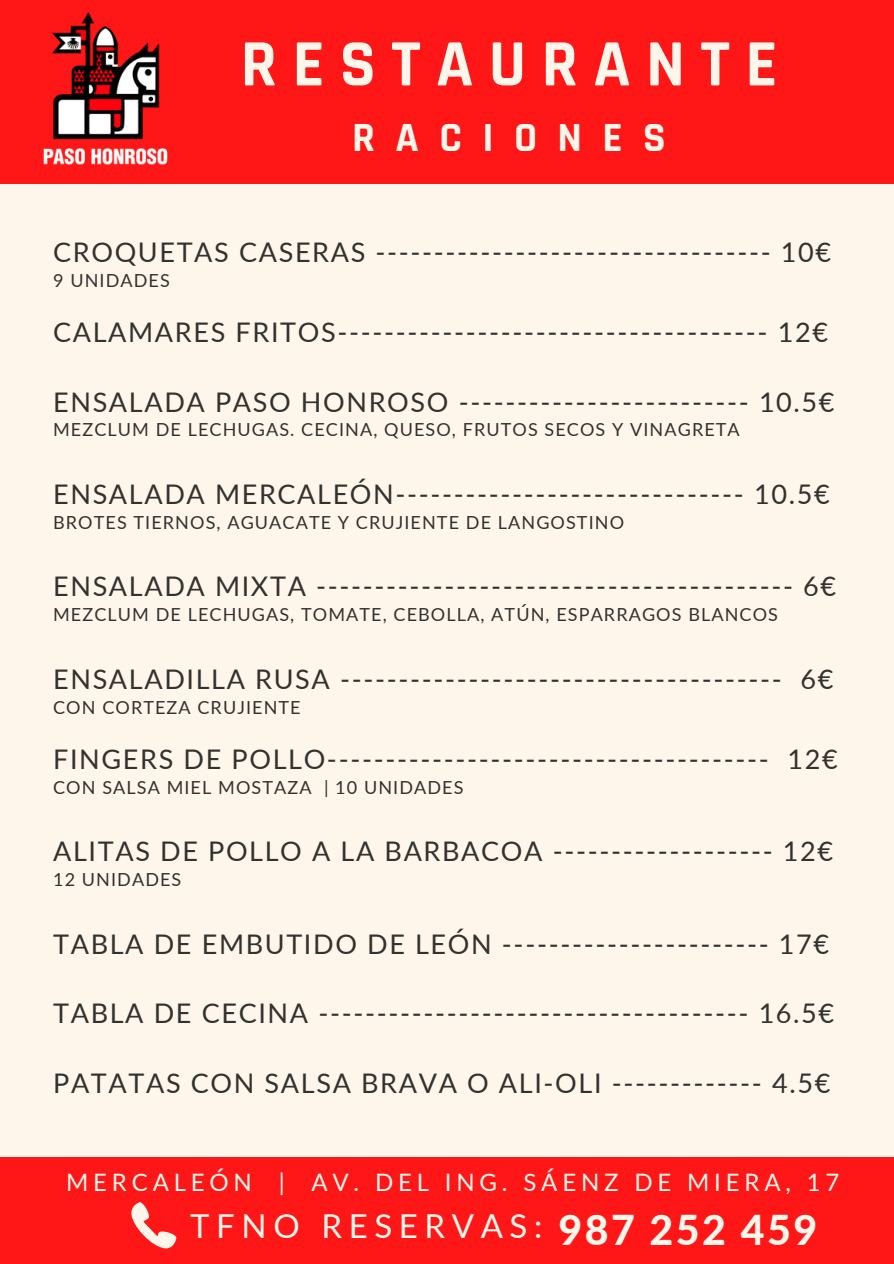
<style>
.page{position:relative;width:894px;height:1264px;background:#fff}
.page>*{position:absolute;margin:0;border:0;box-sizing:border-box;transform-origin:0 0}
.t1{font:700 66.75px "Rajdhani";letter-spacing:.23em;color:#fff6eb}
.t2{font:700 42px "Rajdhani";letter-spacing:.485em;color:#fff6eb}
.t3{font:800 41.1px "Lato";letter-spacing:.06em;color:#fff6eb}
.t4{font:33px "Lato";letter-spacing:.2em;color:#fff6eb}
.t5{font:27px "Lato";letter-spacing:.06em;color:#32322f}
.t6{font:24px "Lato";letter-spacing:.2em;color:#fff6eb}
.t7{font:18px "Lato";letter-spacing:.06em;color:#32322f}
</style>
<div class="page">
<div style="left:0;top:0;width:893px;height:1263px;background:#fff6eb"></div>
<div style="left:0;top:0;width:893px;height:183px;background:#ff1616"></div>
<div style="left:0;top:1157px;width:893px;height:106px;background:#ff1616"></div>
<img style="left:43px;top:12px;width:125px;height:153px">
<svg style="left:131px;top:1202px;width:45px;height:46px"></svg>
<h1 class="t1" style="left:240px;top:23px;width:538px">RESTAURANTE</h1>
<h2 class="t2" style="left:352px;top:111px;width:315px">RACIONES</h2>
<p class="t5" style="left:53px;top:235px;width:779px">CROQUETAS CASERAS ---------------------------------- 10€</p>
<p class="t7" style="left:53px;top:269px;width:118px">9 UNIDADES</p>
<p class="t5" style="left:53px;top:315px;width:776px">CALAMARES FRITOS------------------------------------- 12€</p>
<p class="t5" style="left:53px;top:385px;width:782px">ENSALADA PASO HONROSO ------------------------- 10.5€</p>
<p class="t7" style="left:53px;top:418px;width:688px">MEZCLUM DE LECHUGAS. CECINA, QUESO, FRUTOS SECOS Y VINAGRETA</p>
<p class="t5" style="left:53px;top:477px;width:777px">ENSALADA MERCALEÓN------------------------------ 10.5€</p>
<p class="t7" style="left:53px;top:511px;width:572px">BROTES TIERNOS, AGUACATE Y CRUJIENTE DE LANGOSTINO</p>
<p class="t5" style="left:53px;top:569px;width:784px">ENSALADA MIXTA ----------------------------------------- 6€</p>
<p class="t7" style="left:53px;top:603px;width:726px">MEZCLUM DE LECHUGAS, TOMATE, CEBOLLA, ATÚN, ESPARRAGOS BLANCOS</p>
<p class="t5" style="left:53px;top:662px;width:781px">ENSALADILLA RUSA -------------------------------------- 6€</p>
<p class="t7" style="left:53px;top:695px;width:249px">CON CORTEZA CRUJIENTE</p>
<p class="t5" style="left:53px;top:742px;width:786px">FINGERS DE POLLO-------------------------------------- 12€</p>
<p class="t7" style="left:53px;top:775px;width:412px">CON SALSA MIEL MOSTAZA | 10 UNIDADES</p>
<p class="t5" style="left:53px;top:834px;width:781px">ALITAS DE POLLO A LA BARBACOA ------------------- 12€</p>
<p class="t7" style="left:53px;top:868px;width:130px">12 UNIDADES</p>
<p class="t5" style="left:53px;top:926px;width:777px">TABLA DE EMBUTIDO DE LEÓN ----------------------- 17€</p>
<p class="t5" style="left:53px;top:996px;width:782px">TABLA DE CECINA ------------------------------------- 16.5€</p>
<p class="t5" style="left:53px;top:1066px;width:778px">PATATAS CON SALSA BRAVA O ALI-OLI ------------- 4.5€</p>
<p class="t6" style="left:66px;top:1167px;width:774px">MERCALEÓN | AV. DEL ING. SÁENZ DE MIERA, 17</p>
<p class="t4" style="left:190px;top:1204px;width:353px">TFNO RESERVAS:</p>
<h3 class="t3" style="left:558px;top:1204px;width:260px">987 252 459</h3>
</div>
